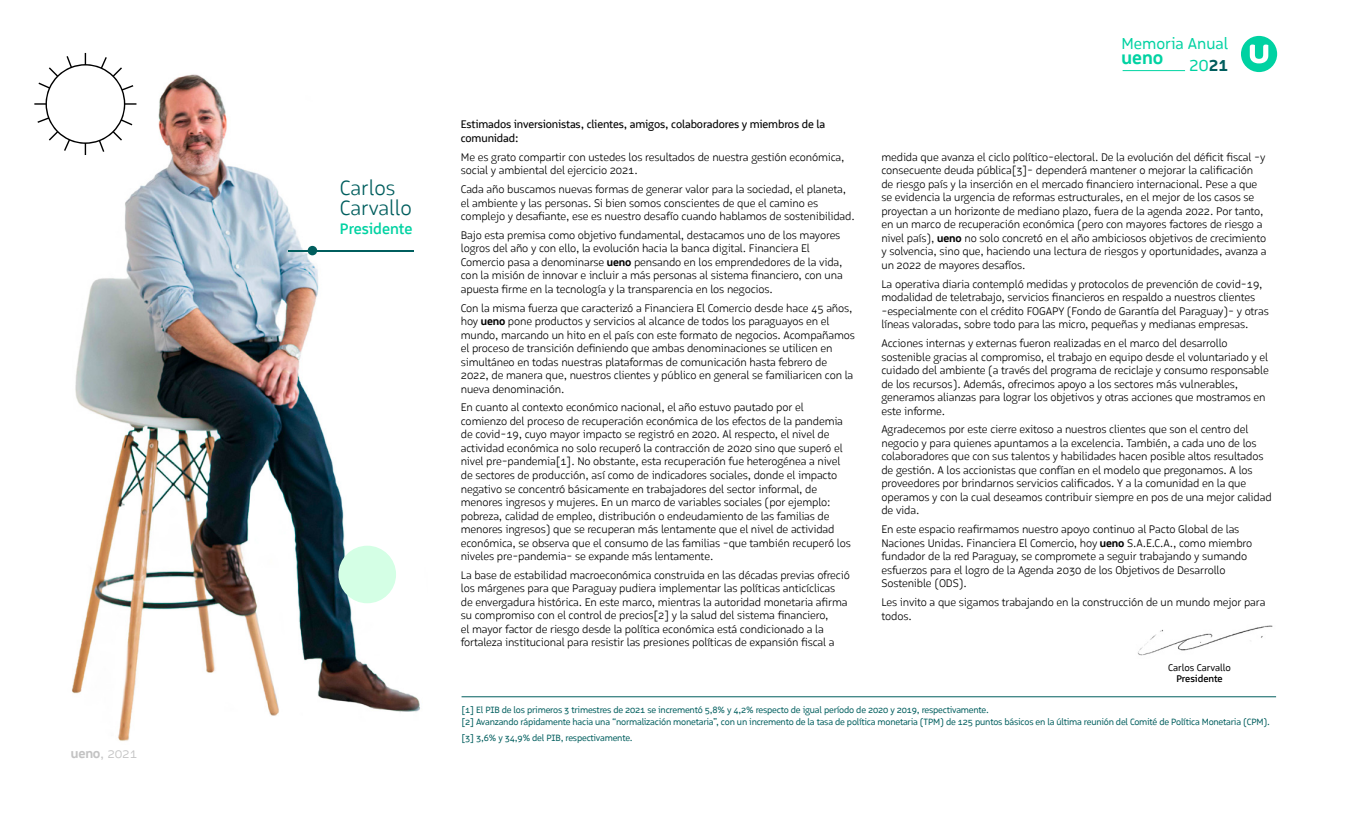
<style>
.page{position:relative;width:1347px;height:815px;background:#fff}
.page>*{position:absolute;margin:0;border:0;box-sizing:border-box;transform-origin:0 0}
.t1{font:300 21.25px/20px "Ueno Logical";color:#005e5e}
.t2{font:700 19.12px "Ueno Logical";color:#00d2a2}
.t3{font:16.38px "Ueno Logical";color:#00d2a2}
.t4{font:16.25px "Ueno Logical";color:#00d2a2;scale:1.08 1}
.t5{font:500 15.62px "Ueno Logical";color:#00d2a2}
.t6{font:300 13.75px "Ueno Logical";color:#c3c3c3}
.t7{font:300 11.38px/13.5px "Ueno Logical";letter-spacing:-.01em;color:#000}
.t8{font:11.38px/13.5px "Ueno Logical";letter-spacing:-.01em;color:#000}
.t9{font:10px "Ueno Logical";color:#000}
.t10{font:500 10px "Ueno Logical";color:#000}
.t11{font:9.38px/12.2px "Ueno Logical";letter-spacing:-.02em;color:#005e5e}
.s1{font-weight:700}
.s2{font-weight:700;color:#005e5e}
</style>
<div class="page">
<hr style="left:1122px;top:70px;width:63px;height:1px;background:#00d5a2">
<svg style="left:1241px;top:36px;width:36px;height:36px"></svg>
<img style="left:1138px;top:625px;width:135px;height:31px">
<img style="left:72px;top:74px;width:348px;height:667px">
<hr style="left:289px;top:250px;width:125px;height:1px;background:#005e5e">
<div style="left:308px;top:246px;width:9px;height:9px;background:#005e5e;border-radius:50%"></div>
<hr style="left:461px;top:696px;width:815px;height:1px;background:#005e5e">
<svg style="left:34px;top:53px;width:102px;height:102px"></svg>
<div style="left:338px;top:546px;width:58px;height:57px;background:#d4ffe5;border-radius:50%"></div>
<p class="t6" style="left:71px;top:745px;width:68px"><span class="s1">ueno</span>, 2021</p>
<h1 class="t1" style="left:340px;top:177px;width:73px">Carlos<br>Carvallo</h1>
<h3 class="t5" style="left:340px;top:219px;width:74px">Presidente</h3>
<p class="t8" style="left:461px;top:118px;width:366px">Estimados inversionistas, clientes, amigos, colaboradores y miembros de la comunidad:</p>
<p class="t7" style="left:461px;top:150px;width:385px">Me es grato compartir con ustedes los resultados de nuestra gestión económica, social y ambiental del ejercicio 2021.</p>
<p class="t7" style="left:461px;top:182px;width:395px">Cada año buscamos nuevas formas de generar valor para la sociedad, el planeta, el ambiente y las personas. Si bien somos conscientes de que el camino es complejo y desafiante, ese es nuestro desafío cuando hablamos de sostenibilidad.</p>
<p class="t7" style="left:461px;top:228px;width:383px">Bajo esta premisa como objetivo fundamental, destacamos uno de los mayores logros del año y con ello, la evolución hacia la banca digital. Financiera El Comercio pasa a denominarse <span class="s1">ueno</span> pensando en los emprendedores de la vida, con la misión de innovar e incluir a más personas al sistema financiero, con una apuesta firme en la tecnología y la transparencia en los negocios.</p>
<p class="t7" style="left:461px;top:301px;width:396px">Con la misma fuerza que caracterizó a Financiera El Comercio desde hace 45 años, hoy <span class="s1">ueno</span> pone productos y servicios al alcance de todos los paraguayos en el mundo, marcando un hito en el país con este formato de negocios. Acompañamos el proceso de transición definiendo que ambas denominaciones se utilicen en simultáneo en todas nuestras plataformas de comunicación hasta febrero de 2022, de manera que, nuestros clientes y público en general se familiaricen con la nueva denominación.</p>
<p class="t7" style="left:461px;top:401px;width:391px">En cuanto al contexto económico nacional, el año estuvo pautado por el comienzo del proceso de recuperación económica de los efectos de la pandemia de covid-19, cuyo mayor impacto se registró en 2020. Al respecto, el nivel de actividad económica no solo recuperó la contracción de 2020 sino que superó el nivel pre-pandemia[1]. No obstante, esta recuperación fue heterogénea a nivel de sectores de producción, así como de indicadores sociales, donde el impacto negativo se concentró básicamente en trabajadores del sector informal, de menores ingresos y mujeres. En un marco de variables sociales (por ejemplo: pobreza, calidad de empleo, distribución o endeudamiento de las familias de menores ingresos) que se recuperan más lentamente que el nivel de actividad económica, se observa que el consumo de las familias -que también recuperó los niveles pre-pandemia- se expande más lentamente.</p>
<p class="t7" style="left:461px;top:568px;width:390px">La base de estabilidad macroeconómica construida en las décadas previas ofreció los márgenes para que Paraguay pudiera implementar las políticas anticíclicas de envergadura histórica. En este marco, mientras la autoridad monetaria afirma su compromiso con el control de precios[2] y la salud del sistema financiero,<br>el mayor factor de riesgo desde la política económica está condicionado a la fortaleza institucional para resistir las presiones políticas de expansión fiscal a</p>
<h3 class="t3" style="left:1121px;top:33px;width:108px">Memoria Anual</h3>
<h2 class="t2" style="left:1121px;top:45px;width:43px">ueno</h2>
<h3 class="t4" style="left:1189px;top:56px;width:38px">20<span class="s2">21</span></h3>
<p class="t7" style="left:881px;top:150px;width:387px">medida que avanza el ciclo político-electoral. De la evolución del déficit fiscal -y consecuente deuda pública[3]- dependerá mantener o mejorar la calificación de riesgo país y la inserción en el mercado financiero internacional. Pese a que se evidencia la urgencia de reformas estructurales, en el mejor de los casos se proyectan a un horizonte de mediano plazo, fuera de la agenda 2022. Por tanto, en un marco de recuperación económica (pero con mayores factores de riesgo a nivel país), <span class="s1">ueno</span> no solo concretó en el año ambiciosos objetivos de crecimiento y solvencia, sino que, haciendo una lectura de riesgos y oportunidades, avanza a un 2022 de mayores desafíos.</p>
<p class="t7" style="left:881px;top:277px;width:389px">La operativa diaria contempló medidas y protocolos de prevención de covid-19, modalidad de teletrabajo, servicios financieros en respaldo a nuestros clientes -especialmente con el crédito FOGAPY (Fondo de Garantía del Paraguay)- y otras líneas valoradas, sobre todo para las micro, pequeñas y medianas empresas.</p>
<p class="t7" style="left:881px;top:336px;width:389px">Acciones internas y externas fueron realizadas en el marco del desarrollo sostenible gracias al compromiso, el trabajo en equipo desde el voluntariado y el cuidado del ambiente (a través del programa de reciclaje y consumo responsable de los recursos). Además, ofrecimos apoyo a los sectores más vulnerables, generamos alianzas para lograr los objetivos y otras acciones que mostramos en este informe.</p>
<p class="t7" style="left:881px;top:423px;width:392px">Agradecemos por este cierre exitoso a nuestros clientes que son el centro del negocio y para quienes apuntamos a la excelencia. También, a cada uno de los colaboradores que con sus talentos y habilidades hacen posible altos resultados de gestión. A los accionistas que confían en el modelo que pregonamos. A los proveedores por brindarnos servicios calificados. Y a la comunidad en la que operamos y con la cual deseamos contribuir siempre en pos de una mejor calidad de vida.</p>
<p class="t7" style="left:881px;top:523px;width:372px">En este espacio reafirmamos nuestro apoyo continuo al Pacto Global de las Naciones Unidas. Financiera El Comercio, hoy <span class="s1">ueno</span> S.A.E.C.A., como miembro fundador de la red Paraguay, se compromete a seguir trabajando y sumando esfuerzos para el logro de la Agenda 2030 de los Objetivos de Desarrollo Sostenible (ODS).</p>
<p class="t7" style="left:881px;top:595px;width:385px">Les invito a que sigamos trabajando en la construcción de un mundo mejor para todos.</p>
<p class="t9" style="left:1168px;top:662px;width:64px">Carlos Carvallo</p>
<p class="t10" style="left:1176px;top:673px;width:48px">Presidente</p>
<p class="t11" style="left:461px;top:703px;width:810px">[1] El PIB de los primeros 3 trimestres de 2021 se incrementó 5,8% y 4,2% respecto de igual período de 2020 y 2019, respectivamente.<br>[2] Avanzando rápidamente hacia una “normalización monetaria”, con un incremento de la tasa de política monetaria (TPM) de 125 puntos básicos en la última reunión del Comité de Política Monetaria (CPM).</p>
<p class="t11" style="left:461px;top:732px;width:173px">[3] 3,6% y 34,9% del PIB, respectivamente.</p>
</div>
